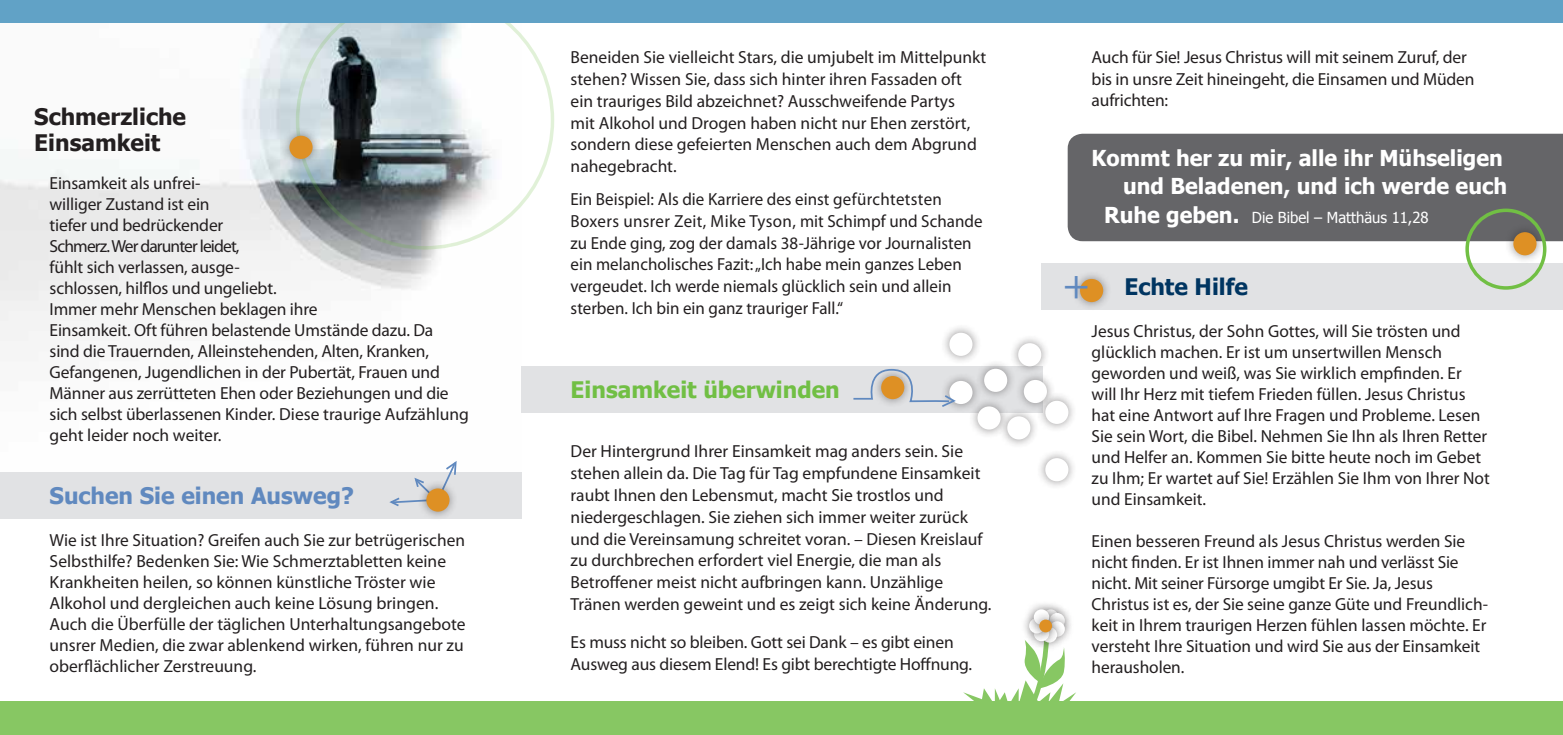
<style>
.page{position:relative;width:1563px;height:735px;background:#fff}
.page>*{position:absolute;margin:0;border:0;box-sizing:border-box;transform-origin:0 0}
.t1{font:italic 700 42px "Times New Roman";color:#6089bf}
.t2{font:700 22.75px/26.2px "Tahoma";color:#231f20}
.t3{font:700 22.75px "Tahoma";color:#6089bf}
.t4{font:700 22.75px "Tahoma";color:#71bf44}
.t5{font:700 22.75px "Tahoma";color:#003561}
.t6{font:700 21.88px/28.7px "Tahoma";color:#fff;text-align:right}
.t7{font:17.5px/21px "Myriad Pro";color:#231f20}
.t8{font:15.22px "Tahoma";color:#fff}
.s1{font-weight:700;font-size:21.88px}
</style>
<div class="page">
<img style="left:0;top:22px;width:522px;height:493px">
<div style="left:0;top:472px;width:521px;height:47px;background:#e1e2e4"></div>
<div style="left:521px;top:366px;width:521px;height:46px;background:#e1e2e4"></div>
<div style="left:1042px;top:263px;width:521px;height:47px;background:#e1e2e4"></div>
<div style="left:1067px;top:134px;width:496px;height:107px;background:#656568"></div>
<div style="left:1015px;top:370px;width:41px;height:42px;background:#231f20;opacity:.5"></div>
<div style="left:1024px;top:379px;width:23px;height:24px;background:#fff;border-radius:50%"></div>
<div style="left:975px;top:359px;width:41px;height:42px;background:#231f20;opacity:.5"></div>
<div style="left:984px;top:368px;width:23px;height:23px;background:#fff;border-radius:50%"></div>
<div style="left:1036px;top:391px;width:42px;height:42px;background:#231f20;opacity:.5"></div>
<div style="left:1045px;top:400px;width:23px;height:23px;background:#fff;border-radius:50%"></div>
<div style="left:968px;top:397px;width:42px;height:42px;background:#231f20;opacity:.5"></div>
<div style="left:977px;top:406px;width:23px;height:23px;background:#fff;border-radius:50%"></div>
<div style="left:940px;top:323px;width:42px;height:42px;background:#231f20;opacity:.5"></div>
<div style="left:949px;top:332px;width:23px;height:24px;background:#fff;border-radius:50%"></div>
<div style="left:940px;top:371px;width:42px;height:42px;background:#231f20;opacity:.5"></div>
<div style="left:949px;top:380px;width:23px;height:24px;background:#fff;border-radius:50%"></div>
<div style="left:1009px;top:334px;width:42px;height:41px;background:#231f20;opacity:.5"></div>
<div style="left:1018px;top:343px;width:23px;height:23px;background:#fff;border-radius:50%"></div>
<div style="left:1036px;top:449px;width:42px;height:41px;background:#231f20;opacity:.5"></div>
<div style="left:1045px;top:458px;width:23px;height:23px;background:#fff;border-radius:50%"></div>
<div style="left:998px;top:407px;width:42px;height:41px;background:#231f20;opacity:.5"></div>
<div style="left:1007px;top:416px;width:23px;height:23px;background:#fff;border-radius:50%"></div>
<svg style="left:296px;top:22px;width:258px;height:227px"></svg>
<div style="left:280px;top:127px;width:42px;height:41px;background:#231f20;opacity:.5"></div>
<div style="left:289px;top:136px;width:24px;height:23px;background:#de9024;border-radius:50%"></div>
<div style="left:1465px;top:208px;width:81px;height:81px;border:4px solid #71bf44;border-radius:50%"></div>
<div style="left:1504px;top:223px;width:42px;height:41px;background:#231f20;opacity:.5"></div>
<div style="left:1513px;top:232px;width:23px;height:23px;background:#de9024;border-radius:50%"></div>
<svg style="left:387px;top:459px;width:71px;height:48px"></svg>
<div style="left:417px;top:479px;width:42px;height:42px;background:#231f20;opacity:.5"></div>
<div style="left:426px;top:488px;width:23px;height:23px;background:#de9024;border-radius:50%"></div>
<svg style="left:853px;top:369px;width:104px;height:39px"></svg>
<div style="left:1071px;top:270px;width:41px;height:41px;background:#231f20;opacity:.5"></div>
<div style="left:1080px;top:279px;width:23px;height:23px;background:#de9024;border-radius:50%"></div>
<div style="left:0;top:701px;width:1563px;height:33px;background:#87c763"></div>
<div style="left:0;top:0;width:1563px;height:22px;background:#61a2c6"></div>
<div style="left:1040px;top:603px;width:34px;height:34px;background:#231f20;opacity:.5"></div>
<div style="left:1040px;top:612px;width:34px;height:33px;background:#231f20;opacity:.5"></div>
<div style="left:1032px;top:617px;width:34px;height:34px;background:#231f20;opacity:.5"></div>
<div style="left:1025px;top:600px;width:33px;height:33px;background:#231f20;opacity:.5"></div>
<div style="left:1030px;top:610px;width:31px;height:31px;background:#231f20;opacity:.5"></div>
<svg style="left:1039px;top:619px;width:13px;height:13px"></svg>
<svg style="left:963px;top:625px;width:113px;height:76px"></svg>
<h2 class="t2" style="left:34px;top:102px;width:153px">Schmerzliche<br>Einsamkeit</h2>
<p class="t7" style="left:50px;top:172px;width:421px">Einsamkeit als unfrei-<br>williger Zustand ist ein<br>tiefer und bedrückender<br>Schmerz. Wer darunter leidet,<br>fühlt sich verlassen, ausge-<br>schlossen, hilflos und ungeliebt.<br>Immer mehr Menschen beklagen ihre<br>Einsamkeit. Oft führen belastende Umstände dazu. Da<br>sind die Trauernden, Alleinstehenden, Alten, Kranken, Gefangenen, Jugendlichen in der Pubertät, Frauen und Männer aus zerrütteten Ehen oder Beziehungen und die sich selbst überlassenen Kinder. Diese traurige Aufzählung geht leider noch weiter.</p>
<h2 class="t3" style="left:50px;top:479px;width:306px">Suchen Sie einen Ausweg?</h2>
<p class="t7" style="left:50px;top:529px;width:417px">Wie ist Ihre Situation? Greifen auch Sie zur betrügerischen Selbsthilfe? Bedenken Sie: Wie Schmerztabletten keine Krankheiten heilen, so können künstliche Tröster wie Alkohol und dergleichen auch keine Lösung bringen.<br>Auch die Überfülle der täglichen Unterhaltungsangebote unsrer Medien, die zwar ablenkend wirken, führen nur zu oberflächlicher Zerstreuung.</p>
<p class="t7" style="left:570px;top:46px;width:417px;line-height:21.9px">Beneiden Sie vielleicht Stars, die umjubelt im Mittelpunkt stehen? Wissen Sie, dass sich hinter ihren Fassaden oft ein trauriges Bild abzeichnet? Ausschweifende Partys<br>mit Alkohol und Drogen haben nicht nur Ehen zerstört, sondern diese gefeierten Menschen auch dem Abgrund nahegebracht.</p>
<p class="t7" style="left:570px;top:187px;width:413px;line-height:21.9px">Ein Beispiel: Als die Karriere des einst gefürchtetsten Boxers unsrer Zeit, Mike Tyson, mit Schimpf und Schande zu Ende ging, zog der damals 38-Jährige vor Journalisten ein melancholisches Fazit: „Ich habe mein ganzes Leben vergeudet. Ich werde niemals glücklich sein und allein sterben. Ich bin ein ganz trauriger Fall.“</p>
<h2 class="t4" style="left:570px;top:374px;width:271px">Einsamkeit überwinden</h2>
<p class="t7" style="left:570px;top:439px;width:422px;line-height:21.9px">Der Hintergrund Ihrer Einsamkeit mag anders sein. Sie stehen allein da. Die Tag für Tag empfundene Einsamkeit raubt Ihnen den Lebensmut, macht Sie trostlos und niedergeschlagen. Sie ziehen sich immer weiter zurück und die Vereinsamung schreitet voran. – Diesen Kreislauf zu durchbrechen erfordert viel Energie, die man als Betroffener meist nicht aufbringen kann. Unzählige Tränen werden geweint und es zeigt sich keine Änderung.</p>
<p class="t7" style="left:570px;top:630px;width:403px;line-height:21.9px">Es muss nicht so bleiben. Gott sei Dank – es gibt einen<br>Ausweg aus diesem Elend! Es gibt berechtigte Hoffnung.</p>
<p class="t7" style="left:1091px;top:46px;width:384px">Auch für Sie! Jesus Christus will mit seinem Zuruf, der bis in unsre Zeit hineingeht, die Einsamen und Müden aufrichten:</p>
<p class="t6" style="left:1091px;top:142px;width:417px">Kommt her zu mir, alle ihr Mühseligen und Beladenen, und ich werde euch</p>
<p class="t8" style="left:1104px;top:207px;width:326px"><span class="s1">Ruhe geben.</span> Die Bibel – Matthäus 11,28</p>
<h1 class="t1" style="left:1063px;top:258px;width:25px">+</h1>
<h2 class="t5" style="left:1124px;top:270px;width:125px">Echte Hilfe</h2>
<p class="t7" style="left:1091px;top:320px;width:400px">Jesus Christus, der Sohn Gottes, will Sie trösten und glücklich machen. Er ist um unsertwillen Mensch geworden und weiß, was Sie wirklich empfinden. Er will Ihr Herz mit tiefem Frieden füllen. Jesus Christus hat eine Antwort auf Ihre Fragen und Probleme. Lesen Sie sein Wort, die Bibel. Nehmen Sie Ihn als Ihren Retter und Helfer an. Kommen Sie bitte heute noch im Gebet zu Ihm; Er wartet auf Sie! Erzählen Sie Ihm von Ihrer Not und Einsamkeit.</p>
<p class="t7" style="left:1091px;top:530px;width:398px">Einen besseren Freund als Jesus Christus werden Sie nicht finden. Er ist Ihnen immer nah und verlässt Sie nicht. Mit seiner Fürsorge umgibt Er Sie. Ja, Jesus Christus ist es, der Sie seine ganze Güte und Freundlich&shy;keit in Ihrem traurigen Herzen fühlen lassen möchte. Er versteht Ihre Situation und wird Sie aus der Einsamkeit herausholen.</p>
</div>
